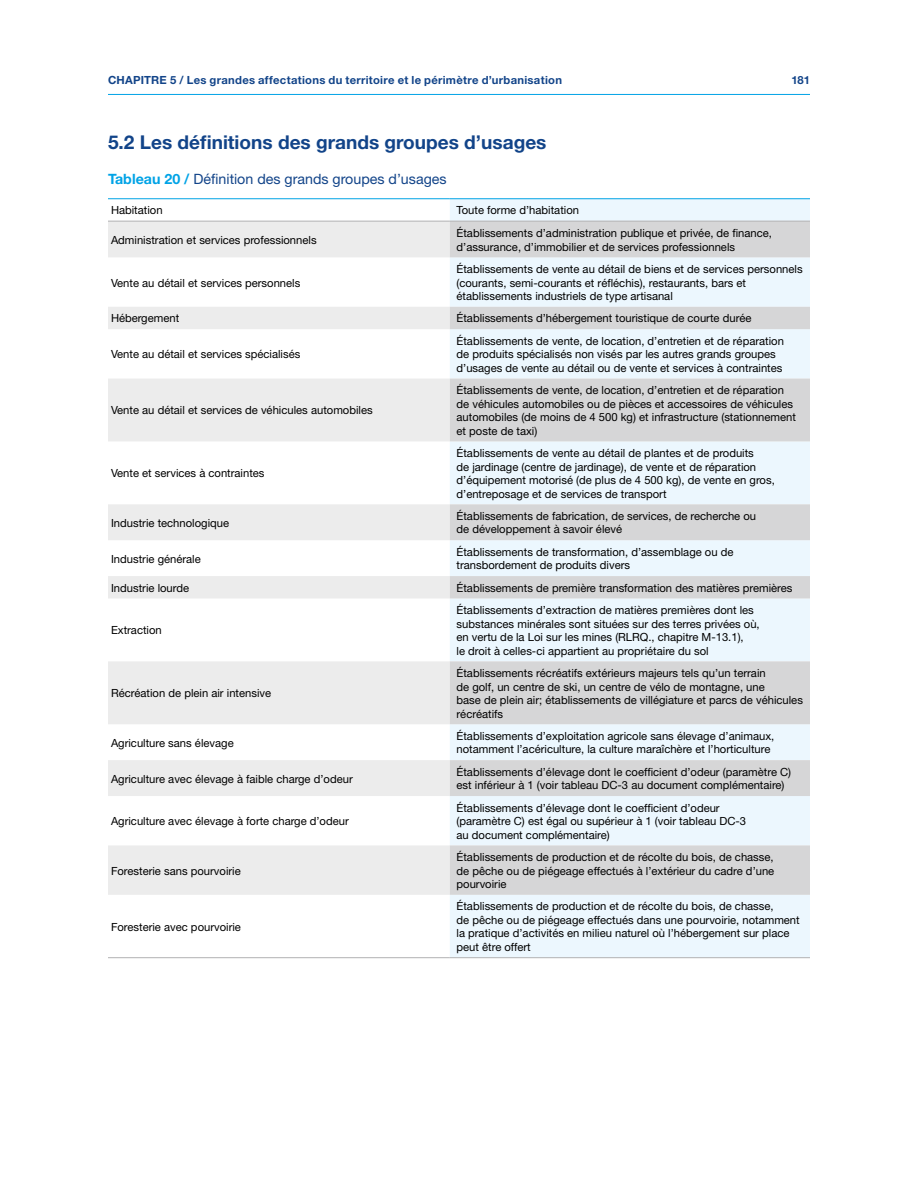
<style>
.page{position:relative;width:918px;height:1188px;background:#fff}
.page>*{position:absolute;margin:0;border:0;box-sizing:border-box;transform-origin:0 0}
.t1{font:700 19.05px "Helvetica Neue";color:#124489}
.t2{font:14.25px "Helvetica Neue";color:#124489}
.t3{font:11.25px/13.5px "Helvetica Neue";color:#000}
.t4{font:700 11.25px "Helvetica Neue";letter-spacing:.025em;color:#124489}
.s1{font-weight:700;color:#00a3e6}
</style>
<div class="page">
<div style="left:450px;top:199px;width:360px;height:758px;background:#ecf7fe"></div>
<svg style="left:108px;top:222px;width:342px;height:673px"></svg>
<svg style="left:450px;top:222px;width:360px;height:673px;background:#e1e6eb"></svg>
<hr style="left:108px;top:221px;width:342px;height:1px;background:#b1b1b2">
<hr style="left:450px;top:221px;width:360px;height:1px;background:#b1b1b2">
<hr style="left:108px;top:957px;width:342px;height:1px;background:#b1b1b2">
<hr style="left:450px;top:957px;width:360px;height:1px;background:#b1b1b2">
<hr style="left:108px;top:198px;width:342px;height:1px;background:#00a3e6">
<hr style="left:450px;top:198px;width:360px;height:1px;background:#00a3e6">
<hr style="left:108px;top:94px;width:702px;height:1px;background:#00a3e6">
<p class="t4" style="left:108px;top:73px;width:456px">CHAPITRE 5 / Les grandes affectations du territoire et le périmètre d’urbanisation</p>
<p class="t4" style="left:791px;top:73px;width:20px">181</p>
<h1 class="t1" style="left:108px;top:130px;width:440px">5.2 Les définitions des grands groupes d’usages</h1>
<p class="t2" style="left:108px;top:171px;width:340px"><span class="s1">Tableau 20 /</span> Définition des grands groupes d’usages</p>
<p class="t3" style="left:111px;top:203px;width:53px">Habitation</p>
<p class="t3" style="left:457px;top:203px;width:124px">Toute forme d’habitation</p>
<p class="t3" style="left:111px;top:233px;width:207px">Administration et services professionnels</p>
<p class="t3" style="left:457px;top:226px;width:317px">Établissements d’administration publique et privée, de finance, d’assurance, d’immobilier et de services professionnels</p>
<p class="t3" style="left:111px;top:276px;width:191px">Vente au détail et services personnels</p>
<p class="t3" style="left:457px;top:262px;width:348px">Établissements de vente au détail de biens et de services personnels (courants, semi-courants et réfléchis), restaurants, bars et établissements industriels de type artisanal</p>
<p class="t3" style="left:111px;top:311px;width:70px">Hébergement</p>
<p class="t3" style="left:457px;top:311px;width:296px">Établissements d’hébergement touristique de courte durée</p>
<p class="t3" style="left:111px;top:347px;width:191px">Vente au détail et services spécialisés</p>
<p class="t3" style="left:457px;top:334px;width:329px">Établissements de vente, de location, d’entretien et de réparation de produits spécialisés non visés par les autres grands groupes d’usages de vente au détail ou de vente et services à contraintes</p>
<p class="t3" style="left:111px;top:404px;width:263px">Vente au détail et services de véhicules automobiles</p>
<p class="t3" style="left:111px;top:466px;width:155px">Vente et services à contraintes</p>
<p class="t3" style="left:457px;top:383px;width:341px">Établissements de vente, de location, d’entretien et de réparation de véhicules automobiles ou de pièces et accessoires de véhicules automobiles (de moins de 4 500 kg) et infrastructure (stationnement et poste de taxi)</p>
<p class="t3" style="left:457px;top:446px;width:320px">Établissements de vente au détail de plantes et de produits<br>de jardinage (centre de jardinage), de vente et de réparation d’équipement motorisé (de plus de 4 500 kg), de vente en gros, d’entreposage et de services de transport</p>
<p class="t3" style="left:111px;top:516px;width:120px">Industrie technologique</p>
<p class="t3" style="left:457px;top:509px;width:301px">Établissements de fabrication, de services, de recherche ou de développement à savoir élevé</p>
<p class="t3" style="left:111px;top:552px;width:91px">Industrie générale</p>
<p class="t3" style="left:457px;top:545px;width:278px">Établissements de transformation, d’assemblage ou de transbordement de produits divers</p>
<p class="t3" style="left:111px;top:581px;width:80px">Industrie lourde</p>
<p class="t3" style="left:457px;top:581px;width:337px">Établissements de première transformation des matières premières</p>
<p class="t3" style="left:111px;top:623px;width:52px">Extraction</p>
<p class="t3" style="left:457px;top:603px;width:305px">Établissements d’extraction de matières premières dont les substances minérales sont situées sur des terres privées où, en vertu de la Loi sur les mines (RLRQ., chapitre M-13.1),<br>le droit à celles-ci appartient au propriétaire du sol</p>
<p class="t3" style="left:111px;top:686px;width:162px">Récréation de plein air intensive</p>
<p class="t3" style="left:457px;top:666px;width:348px">Établissements récréatifs extérieurs majeurs tels qu’un terrain<br>de golf, un centre de ski, un centre de vélo de montagne, une<br>base de plein air; établissements de villégiature et parcs de véhicules récréatifs</p>
<p class="t3" style="left:111px;top:736px;width:124px">Agriculture sans élevage</p>
<p class="t3" style="left:457px;top:729px;width:319px">Établissements d’exploitation agricole sans élevage d’animaux, notamment l’acériculture, la culture maraîchère et l’horticulture</p>
<p class="t3" style="left:111px;top:772px;width:243px">Agriculture avec élevage à faible charge d’odeur</p>
<p class="t3" style="left:457px;top:765px;width:336px">Établissements d’élevage dont le coefficient d’odeur (paramètre C) est inférieur à 1 (voir tableau DC-3 au document complémentaire)</p>
<p class="t3" style="left:111px;top:814px;width:239px">Agriculture avec élevage à forte charge d’odeur</p>
<p class="t3" style="left:457px;top:801px;width:291px">Établissements d’élevage dont le coefficient d’odeur (paramètre C) est égal ou supérieur à 1 (voir tableau DC-3 au document complémentaire)</p>
<p class="t3" style="left:111px;top:864px;width:131px">Foresterie sans pourvoirie</p>
<p class="t3" style="left:111px;top:920px;width:131px">Foresterie avec pourvoirie</p>
<p class="t3" style="left:457px;top:850px;width:319px;text-align:justify">Établissements de production et de récolte du bois, de chasse, de pêche ou de piégeage effectués à l’extérieur du cadre d’une pourvoirie</p>
<p class="t3" style="left:457px;top:900px;width:345px">Établissements de production et de récolte du bois, de chasse,<br>de pêche ou de piégeage effectués dans une pourvoirie, notamment la pratique d’activités en milieu naturel où l’hébergement sur place peut être offert</p>
</div>
